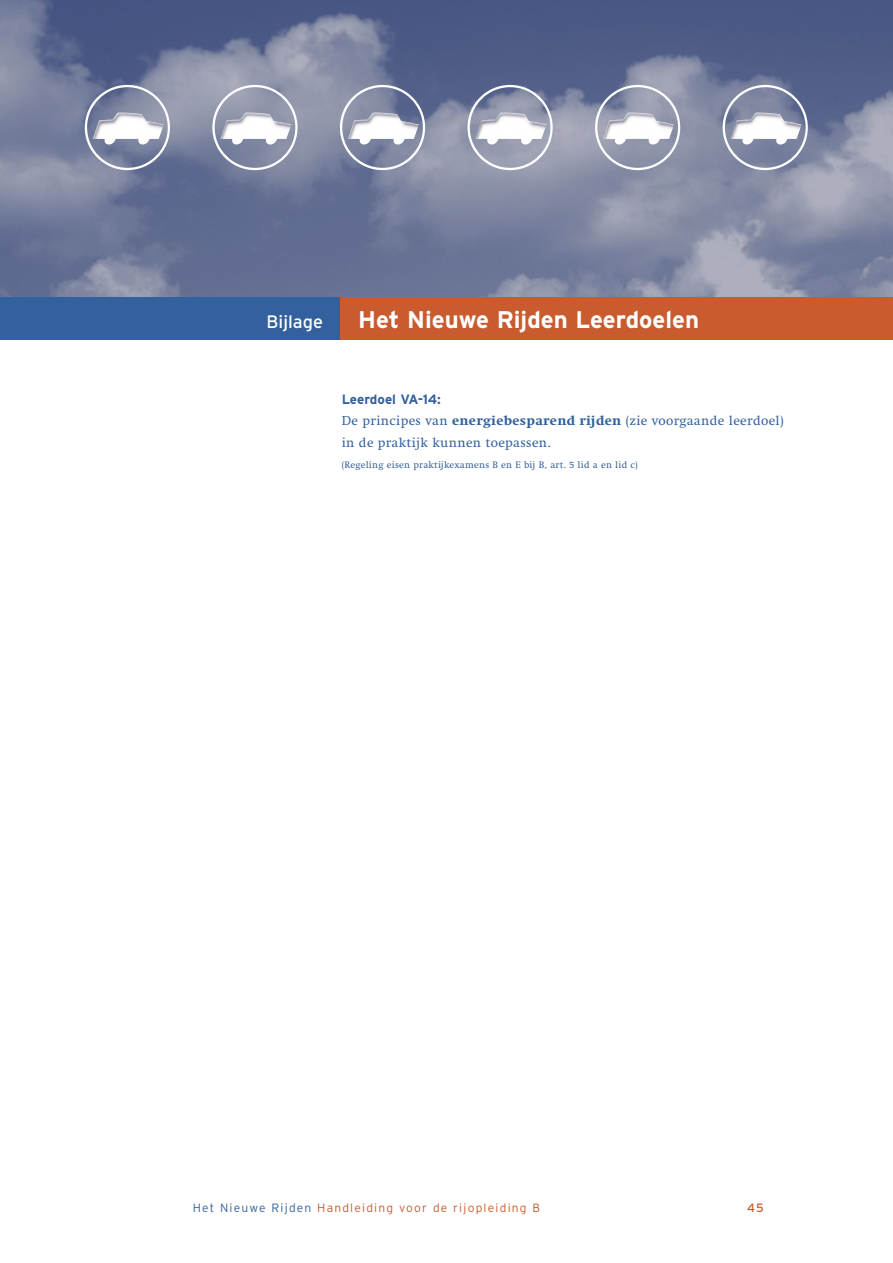
<style>
.page{position:relative;width:893px;height:1263px;background:#fff}
.page>*{position:absolute;margin:0;border:0;box-sizing:border-box;transform-origin:0 0}
.t1{font:700 24px "Interstate";color:#fff}
.t2{font:18px "Interstate";color:#fff}
.t3{font:13.5px/21.3px "Swift";letter-spacing:.025em;color:#33619d}
.t4{font:700 13.5px "Interstate";color:#33619d}
.t5{font:300 12px "Interstate";letter-spacing:.1em;color:#c95b2e}
.t6{font:12px "Interstate";color:#c95b2e}
.t7{font:9.75px "Swift";letter-spacing:.025em;color:#33619d}
.s1{font-weight:800}
.s2{color:#33619d}
</style>
<div class="page">
<img style="left:0;top:0;width:893px;height:298px">
<div style="left:0;top:298px;width:340px;height:42px;background:#33619d"></div>
<div style="left:340px;top:298px;width:553px;height:42px;background:#c95b2e"></div>
<img style="left:85px;top:85px;width:85px;height:85px">
<img style="left:212px;top:85px;width:86px;height:85px">
<img style="left:340px;top:85px;width:85px;height:85px">
<img style="left:467px;top:85px;width:86px;height:85px">
<img style="left:595px;top:85px;width:85px;height:85px">
<img style="left:723px;top:85px;width:85px;height:85px">
<h2 class="t2" style="left:267px;top:311px;width:58px">Bijlage</h2>
<h1 class="t1" style="left:358px;top:306px;width:342px">Het Nieuwe Rijden Leerdoelen</h1>
<p class="t4" style="left:342px;top:392px;width:101px">Leerdoel VA-14:</p>
<p class="t3" style="left:342px;top:410px;width:444px">De principes van <span class="s1">energiebesparend rijden</span> (zie voorgaande leerdoel) in de praktijk kunnen toepassen.</p>
<p class="t7" style="left:342px;top:459px;width:298px">(Regeling eisen praktijkexamens B en E bij B, art. 5 lid a en lid c)</p>
<p class="t5" style="left:193px;top:1201px;width:349px"><span class="s2">Het Nieuwe Rijden</span> Handleiding voor de rijopleiding B</p>
<p class="t6" style="left:747px;top:1201px;width:18px">45</p>
</div>
